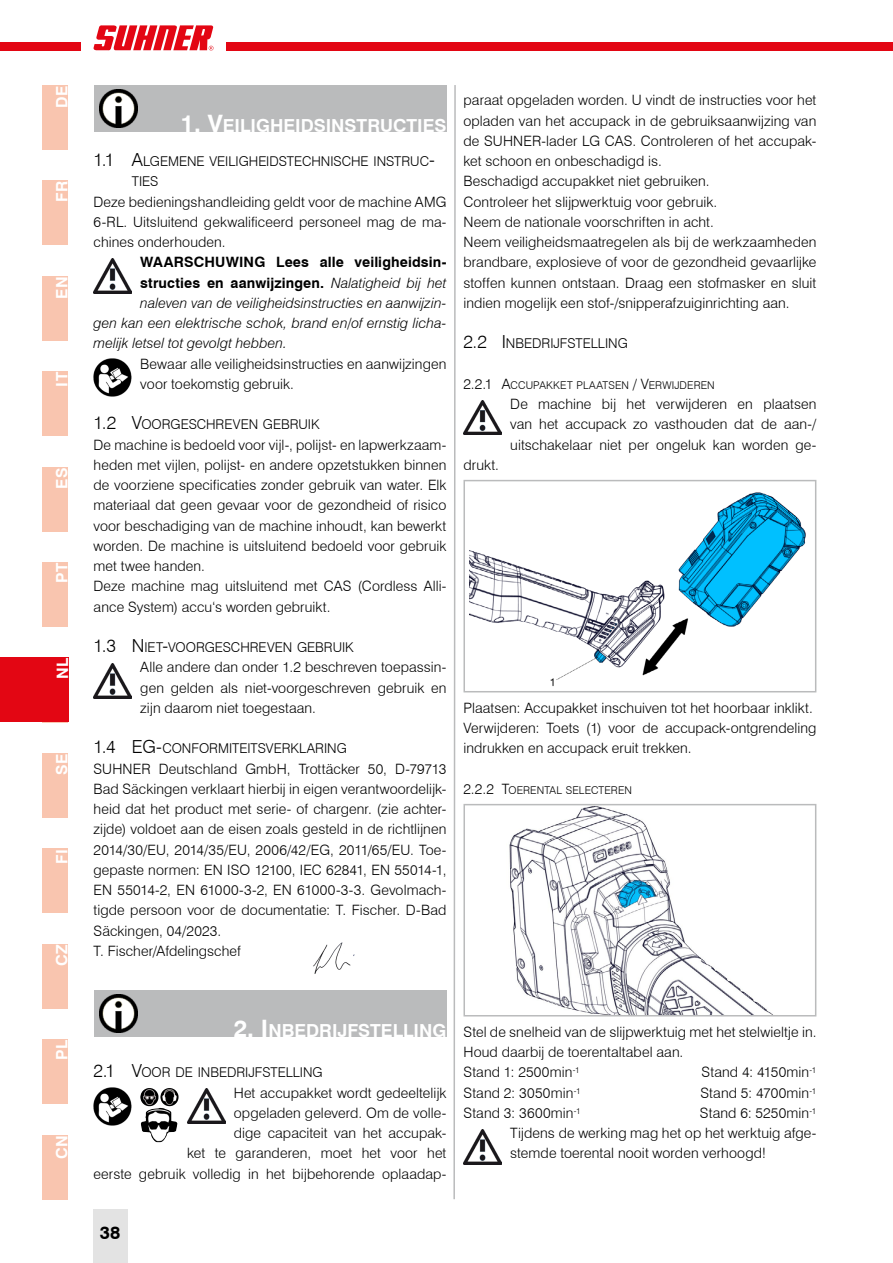
<style>
.page{position:relative;width:893px;height:1263px;background:#fff}
.page>*{position:absolute;margin:0;border:0;box-sizing:border-box;transform-origin:0 0}
.t1{font:700 18px "Swiss 721 BT";color:#fff}
.t2{font:300 18px "Swiss 721 BT";color:#000}
.t3{font:700 18px "Swiss 721 BT";color:#000}
.t4{font:700 15.75px "Swiss 721 BT";letter-spacing:.05em;color:#fff}
.t5{font:300 14.25px/20.2px "Swiss 721 BT";letter-spacing:.005em;color:#000}
.t6{font:italic 300 14.25px "Swiss 721 BT";letter-spacing:.005em;color:#000}
.t7{font:700 14.25px "Swiss 721 BT";letter-spacing:.01em;color:#000}
.t8{font:300 13.5px/20.2px "Swiss 721 BT";color:#000}
.t9{font:300 10.65px "Swiss 721 BT";letter-spacing:.015em;color:#000}
.s1{font-size:24px}
.s2{font-size:18px}
.s3{font-weight:300;font-style:italic}
.s4{font-size:14.25px}
</style>
<div class="page">
<div style="left:43px;top:1135px;width:25px;height:64px;background:#f9c5af"></div>
<div style="left:43px;top:1039px;width:25px;height:65px;background:#f9c5af"></div>
<div style="left:43px;top:944px;width:25px;height:64px;background:#f9c5af"></div>
<div style="left:43px;top:849px;width:25px;height:64px;background:#f9c5af"></div>
<div style="left:43px;top:753px;width:25px;height:64px;background:#f9c5af"></div>
<img style="left:94px;top:258px;width:38px;height:35px">
<img style="left:94px;top:358px;width:38px;height:38px">
<img style="left:94px;top:663px;width:38px;height:35px">
<div style="left:94px;top:990px;width:352px;height:47px;background:#babbbc"></div>
<img style="left:100px;top:994px;width:38px;height:39px">
<img style="left:94px;top:1087px;width:38px;height:38px">
<img style="left:141px;top:1108px;width:36px;height:34px">
<svg style="left:156px;top:1091px;width:3px;height:13px"></svg>
<img style="left:140px;top:1088px;width:16px;height:18px">
<svg style="left:174px;top:1089px;width:5px;height:16px"></svg>
<img style="left:160px;top:1088px;width:14px;height:18px">
<img style="left:187px;top:1089px;width:38px;height:34px">
<div style="left:94px;top:85px;width:352px;height:47px;background:#babbbc"></div>
<img style="left:100px;top:89px;width:38px;height:39px">
<img style="left:313px;top:942px;width:42px;height:32px">
<img style="left:463px;top:400px;width:39px;height:35px">
<img style="left:463px;top:1129px;width:39px;height:35px">
<img style="left:470px;top:492px;width:336px;height:194px">
<div style="left:463px;top:480px;width:353px;height:212px;border:2px solid #babbbc"></div>
<img style="left:509px;top:807px;width:262px;height:206px">
<div style="left:463px;top:804px;width:353px;height:212px;border:2px solid #babbbc"></div>
<div style="left:43px;top:562px;width:25px;height:65px;background:#f9c5af"></div>
<div style="left:43px;top:467px;width:25px;height:64px;background:#f9c5af"></div>
<div style="left:43px;top:372px;width:25px;height:64px;background:#f9c5af"></div>
<div style="left:43px;top:276px;width:25px;height:65px;background:#f9c5af"></div>
<svg style="left:453px;top:85px;width:3px;height:1115px"></svg>
<div style="left:43px;top:181px;width:25px;height:64px;background:#f9c5af"></div>
<div style="left:43px;top:85px;width:25px;height:65px;background:#f9c5af"></div>
<div style="left:0;top:43px;width:893px;height:8px;background:#e30613"></div>
<div style="left:81px;top:17px;width:144px;height:42px;background:#fff"></div>
<svg style="left:93px;top:25px;width:120px;height:26px"></svg>
<div style="left:93px;top:1209px;width:34px;height:54px;background:#e3e3e3"></div>
<div style="left:0;top:657px;width:68px;height:65px;background:#e30613"></div>
<p class="t4" style="left:52px;top:108px;width:24px;rotate:-90deg">DE</p>
<p class="t4" style="left:52px;top:202px;width:23px;rotate:-90deg">FR</p>
<p class="t4" style="left:52px;top:299px;width:24px;rotate:-90deg">EN</p>
<p class="t4" style="left:52px;top:387px;width:16px;rotate:-90deg">IT</p>
<p class="t4" style="left:52px;top:489px;width:23px;rotate:-90deg">ES</p>
<p class="t4" style="left:52px;top:583px;width:22px;rotate:-90deg">PT</p>
<p class="t4" style="left:53px;top:679px;width:23px;rotate:-90deg">NL</p>
<p class="t4" style="left:52px;top:775px;width:23px;rotate:-90deg">SE</p>
<p class="t4" style="left:52px;top:864px;width:17px;rotate:-90deg">FI</p>
<p class="t4" style="left:52px;top:966px;width:23px;rotate:-90deg">CZ</p>
<p class="t4" style="left:52px;top:1060px;width:22px;rotate:-90deg">PL</p>
<p class="t4" style="left:52px;top:1159px;width:26px;rotate:-90deg">CN</p>
<p class="t1" style="left:181px;top:114px;width:51px"><span class="s1">1. V</span>EILI</p>
<p class="t1" style="left:256px;top:114px;width:39px">GHEIDSINSTR</p>
<p class="t1" style="left:380px;top:114px;width:25px">UCTIES</p>
<p class="t8" style="left:132px;top:151px;width:305px;text-indent:-38px"><span class="s2">1.1 A</span>LGEMENE VEILIGHEIDSTECHNISCHE INSTRUC<span class="s2">-<br></span>TIES</p>
<p class="t5" style="left:94px;top:191px;width:354px;text-align:justify">Deze bedieningshandleiding geldt voor de machine AMG 6-RL. Uitsluitend gekwalificeerd personeel mag de ma&shy;chines onderhouden.</p>
<p class="t7" style="left:140px;top:254px;width:308px">WAARSCHUWING Lees alle veiligheidsin-</p>
<p class="t7" style="left:140px;top:274px;width:308px">structies en aanwijzingen. <span class="s3">Nalatigheid bij het</span></p>
<p class="t6" style="left:140px;top:294px;width:308px">naleven van de veiligheidsinstructies en aanwijzin-</p>
<p class="t6" style="left:94px;top:314px;width:354px">gen kan een elektrische schok, brand en/of ernstig licha-</p>
<p class="t6" style="left:94px;top:335px;width:195px">melijk letsel tot gevolgt hebben.</p>
<p class="t5" style="left:140px;top:353px;width:308px">Bewaar alle veiligheidsinstructies en aanwijzingen voor toekomstig gebruik.</p>
<p class="t8" style="left:94px;top:414px;width:227px"><span class="s2">1.2 V</span>OORGESCHREVEN GEBRUIK</p>
<p class="t5" style="left:94px;top:434px;width:354px">De machine is bedoeld voor vijl-, polijst- en lapwerkzaam&shy;heden met vijlen, polijst- en andere opzetstukken binnen de voorziene specificaties zonder gebruik van water. Elk materiaal dat geen gevaar voor de gezondheid of risico voor beschadiging van de machine inhoudt, kan bewerkt worden. De machine is uitsluitend bedoeld voor gebruik met twee handen.<br>Deze machine mag uitsluitend met CAS (Cordless Alli&shy;ance System) accu‘s worden gebruikt.</p>
<p class="t8" style="left:94px;top:637px;width:261px"><span class="s2">1.3 N</span> IET<span class="s2">-</span>VOORGESCHREVEN GEBRUIK</p>
<p class="t5" style="left:140px;top:657px;width:308px;text-align:justify">Alle andere dan onder 1.2 beschreven toepassin&shy;gen gelden als niet-voorgeschreven gebruik en zijn daarom niet toegestaan.</p>
<p class="t2" style="left:94px;top:736px;width:37px">1.4 EG</p>
<p class="t8" style="left:156px;top:738px;width:192px"><span class="s2">-</span>CONFORMITEITSVERKLARING</p>
<p class="t5" style="left:94px;top:758px;width:354px">SUHNER Deutschland GmbH, Trottäcker 50, D-79713<br>Bad Säckingen verklaart hierbij in eigen verantwoordelijk&shy;heid dat het product met serie- of chargenr. (zie achter&shy;zijde) voldoet aan de eisen zoals gesteld in de richtlijnen 2014/30/EU, 2014/35/EU, 2006/42/EG, 2011/65/EU. Toe&shy;gepaste normen: EN ISO 12100, IEC 62841, EN 55014-1, EN 55014-2, EN 61000-3-2, EN 61000-3-3. Gevolmach&shy;tigde persoon voor de documentatie: T. Fischer. D-Bad Säckingen, 04/2023.<br>T. Fischer/Afdelingschef</p>
<p class="t5" style="left:463px;top:90px;width:354px">paraat opgeladen worden. U vindt de instructies voor het opladen van het accupack in de gebruiksaanwijzing van de SUHNER-lader LG CAS. Controleren of het accupak&shy;ket schoon en onbeschadigd is.<br>Beschadigd accupakket niet gebruiken.<br>Controleer het slijpwerktuig voor gebruik.<br>Neem de nationale voorschriften in acht.<br>Neem veiligheidsmaatregelen als bij de werkzaamheden brandbare, explosieve of voor de gezondheid gevaarlijke stoffen kunnen ontstaan. Draag een stofmasker en sluit indien mogelijk een stof-/snipperafzuiginrichting aan.</p>
<p class="t8" style="left:463px;top:333px;width:166px"><span class="s2">2.2 I</span> NBEDRIJFSTELLING</p>
<p class="t9" style="left:463px;top:379px;width:78px"><span class="s4">2.2.1 A</span>CCUPAKK</p>
<p class="t9" style="left:560px;top:379px;width:156px">ET PLAATSEN <span class="s4">/ V</span>ERWIJDEREN</p>
<p class="t5" style="left:510px;top:394px;width:308px;text-align:justify">De machine bij het verwijderen en plaatsen van het accupack zo vasthouden dat de aan-/ uitschakelaar niet per ongeluk kan worden ge-</p>
<p class="t5" style="left:463px;top:454px;width:37px">drukt.</p>
<p class="t5" style="left:463px;top:697px;width:354px">Plaatsen: Accupakket inschuiven tot het hoorbaar inklikt.<br>Verwijderen: Toets (1) voor de accupack-ontgrendeling indrukken en accupack eruit trekken.</p>
<p class="t9" style="left:463px;top:784px;width:170px"><span class="s4">2.2.2 T</span>OERENTAL SELECTEREN</p>
<p class="t1" style="left:234px;top:1019px;width:72px"><span class="s1">2. I</span>NBEDRI</p>
<p class="t1" style="left:338px;top:1019px;width:22px">JFSTELLIN</p>
<p class="t1" style="left:432px;top:1019px;width:15px">G</p>
<p class="t8" style="left:94px;top:1062px;width:231px"><span class="s2">2.1 V</span>OOR DE INBEDRIJFSTELLING</p>
<p class="t5" style="left:94px;top:1082px;width:354px;text-align:right">Het accupakket wordt gedeeltelijk<br>opgeladen geleverd. Om de volle-<br>dige capaciteit van het accupak-<br>ket te garanderen, moet het voor het<br>eerste gebruik volledig in het bijbehorende oplaadap-</p>
<p class="t5" style="left:463px;top:1021px;width:354px">Stel de snelheid van de slijpwerktuig met het stelwieltje in.<br>Houd daarbij de toerentaltabel aan.<br>Stand 1: 2500min<sup>-1</sup></p>
<p class="t5" style="left:701px;top:1062px;width:116px">Stand 4: 4150min<sup>-1</sup></p>
<p class="t5" style="left:463px;top:1082px;width:119px">Stand 2: 3050min<sup>-1</sup></p>
<p class="t5" style="left:700px;top:1082px;width:117px">Stand 5: 4700min<sup>-1</sup></p>
<p class="t5" style="left:463px;top:1102px;width:119px">Stand 3: 3600min<sup>-1</sup></p>
<p class="t5" style="left:510px;top:1102px;width:308px;text-align:justify;text-indent:190px">Stand 6: 5250min<sup>-1<br></sup>Tijdens de werking mag het op het werktuig afge&shy;stemde toerental nooit worden verhoogd!</p>
<p class="t3" style="left:100px;top:1222px;width:22px">38</p>
</div>
